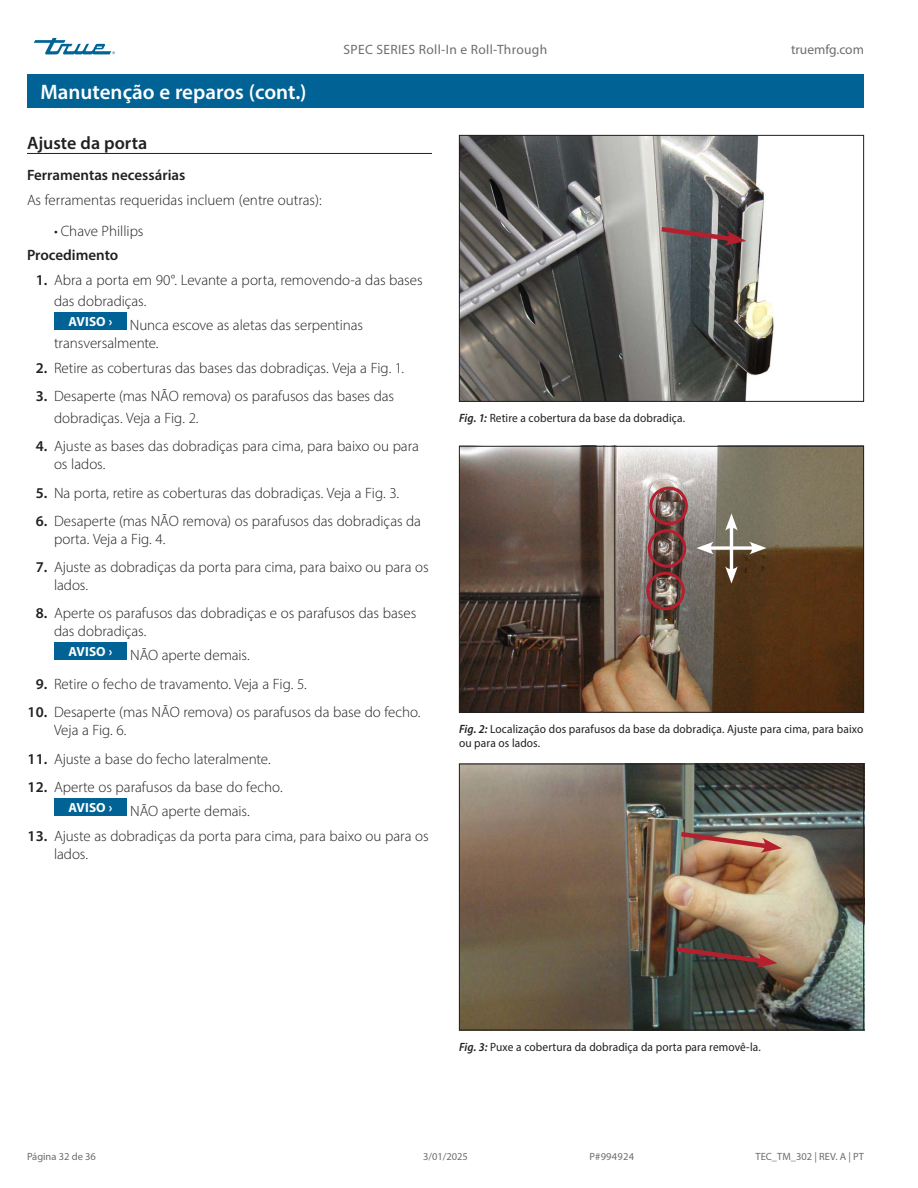
<style>
.page{position:relative;width:918px;height:1188px;background:#fff}
.page>*{position:absolute;margin:0;border:0;box-sizing:border-box;transform-origin:0 0}
.Title_bar_Page_header{font:600 21px "Myriad Pro";color:#fff}
.Subhead_underscore_H1{font:600 18px "Myriad Pro";color:#231f20}
.Body_Text_light_Normal{font:300 15px/18px "Myriad Pro";color:#231f20}
.Subhead_NO_underscore_H2{font:600 15px "Myriad Pro";color:#231f20}
.t1{font:13.5px "Myriad Pro";letter-spacing:.025em;color:#6c6d70}
.t2{font:13.5px "Myriad Pro";color:#6c6d70}
.Table_text{font:700 13.2px "Myriad Pro";letter-spacing:.01em;color:#fff}
.Caption_FIG_Regular{font:12px/13.5px "Myriad Pro";letter-spacing:.01em;color:#231f20;scale:.95 1}
.t3{font:10.5px "Myriad Pro";color:#6c6d70}
.s1{font-weight:600}
.s2{font-weight:600;font-style:italic}
</style>
<div class="page">
<svg style="left:34px;top:38px;width:81px;height:16px"></svg>
<div style="left:54px;top:312px;width:73px;height:18px;background:#016395"></div>
<div style="left:54px;top:642px;width:73px;height:18px;background:#016395"></div>
<div style="left:54px;top:798px;width:73px;height:18px;background:#016395"></div>
<hr style="left:27px;top:153px;width:405px;height:1px;background:#231f20">
<div style="left:27px;top:74px;width:837px;height:34px;background:#016395"></div>
<img style="left:461px;top:137px;width:313px;height:263px">
<div style="left:459px;top:135px;width:405px;height:267px;border:1px solid #231f20"></div>
<img style="left:461px;top:448px;width:401px;height:263px">
<div style="left:459px;top:446px;width:405px;height:267px;border:1px solid #231f20"></div>
<img style="left:461px;top:766px;width:401px;height:262px">
<div style="left:459px;top:764px;width:405px;height:266px;border:1px solid #231f20"></div>
<svg style="left:676px;top:829px;width:106px;height:24px;background:#ae8573"></svg>
<svg style="left:672px;top:944px;width:105px;height:24px;background:#63473f"></svg>
<div style="left:649px;top:487px;width:39px;height:38px;border:3px solid #b61f2d;border-radius:50%"></div>
<div style="left:648px;top:529px;width:38px;height:39px;border:3px solid #b61f2d;border-radius:50%"></div>
<div style="left:646px;top:572px;width:39px;height:38px;border:3px solid #b61f2d;border-radius:50%"></div>
<hr style="left:730px;top:524px;width:3px;height:49px;background:#fff">
<svg style="left:725px;top:513px;width:13px;height:18px"></svg>
<svg style="left:725px;top:566px;width:13px;height:18px"></svg>
<svg style="left:714px;top:546px;width:35px;height:4px"></svg>
<svg style="left:749px;top:542px;width:18px;height:12px"></svg>
<svg style="left:696px;top:542px;width:18px;height:12px"></svg>
<svg style="left:657px;top:224px;width:89px;height:22px;background:#74585c"></svg>
<p class="Title_bar_Page_header" style="left:40px;top:79px;width:268px">Manutenção e reparos (cont.)</p>
<p class="Subhead_underscore_H1" style="left:27px;top:131px;width:122px">Ajuste da porta</p>
<p class="t1" style="left:344px;top:42px;width:205px">SPEC SERIES Roll-In e Roll-Through</p>
<p class="t2" style="left:791px;top:42px;width:74px">truemfg.com</p>
<p class="Subhead_NO_underscore_H2" style="left:27px;top:165px;width:160px">Ferramentas necessárias</p>
<p class="Body_Text_light_Normal" style="left:27px;top:191px;width:296px">As ferramentas requeridas incluem (entre outras):</p>
<p class="Body_Text_light_Normal" style="left:54px;top:222px;width:91px">• Chave Phillips</p>
<p class="Subhead_NO_underscore_H2" style="left:27px;top:246px;width:93px">Procedimento</p>
<p class="Body_Text_light_Normal" style="left:54px;top:269px;width:370px;line-height:21px;text-indent:-18px"><span class="s1">1.</span> Abra a porta em 90°. Levante a porta, removendo-a das bases das dobradiças.</p>
<p class="Table_text" style="left:68px;top:313px;width:45px">AVISO ›</p>
<p class="Body_Text_light_Normal" style="left:54px;top:316px;width:311px;text-indent:76px">Nunca escove as aletas das serpentinas transversalmente.</p>
<p class="Body_Text_light_Normal" style="left:36px;top:359px;width:370px"><span class="s1">2.</span> Retire as coberturas das bases das dobradiças. Veja a Fig. 1.</p>
<p class="Body_Text_light_Normal" style="left:54px;top:386px;width:342px;line-height:21.6px;text-indent:-18px"><span class="s1">3.</span> Desaperte (mas NÃO remova) os parafusos das bases das dobradiças. Veja a Fig. 2.</p>
<p class="Body_Text_light_Normal" style="left:54px;top:437px;width:367px;text-indent:-18px"><span class="s1">4.</span> Ajuste as bases das dobradiças para cima, para baixo ou para os lados.</p>
<p class="Body_Text_light_Normal" style="left:36px;top:483px;width:365px"><span class="s1">5.</span> Na porta, retire as coberturas das dobradiças. Veja a Fig. 3.</p>
<p class="Body_Text_light_Normal" style="left:54px;top:512px;width:369px;text-indent:-18px"><span class="s1">6.</span> Desaperte (mas NÃO remova) os parafusos das dobradiças da porta. Veja a Fig. 4.</p>
<p class="Body_Text_light_Normal" style="left:54px;top:558px;width:376px;text-indent:-18px"><span class="s1">7.</span> Ajuste as dobradiças da porta para cima, para baixo ou para os lados.</p>
<p class="Body_Text_light_Normal" style="left:54px;top:604px;width:364px;text-indent:-18px"><span class="s1">8.</span> Aperte os parafusos das dobradiças e os parafusos das bases das dobradiças.</p>
<p class="Table_text" style="left:68px;top:643px;width:45px">AVISO ›</p>
<p class="Body_Text_light_Normal" style="left:130px;top:646px;width:121px">NÃO aperte demais.</p>
<p class="Body_Text_light_Normal" style="left:36px;top:675px;width:273px"><span class="s1">9.</span> Retire o fecho de travamento. Veja a Fig. 5.</p>
<p class="Body_Text_light_Normal" style="left:54px;top:703px;width:368px;text-indent:-26px"><span class="s1">10.</span> Desaperte (mas NÃO remova) os parafusos da base do fecho.<br>Veja a Fig. 6.</p>
<p class="Body_Text_light_Normal" style="left:28px;top:750px;width:245px"><span class="s1">11.</span> Ajuste a base do fecho lateralmente.</p>
<p class="Body_Text_light_Normal" style="left:28px;top:778px;width:256px"><span class="s1">12.</span> Aperte os parafusos da base do fecho.</p>
<p class="Table_text" style="left:68px;top:799px;width:45px">AVISO ›</p>
<p class="Body_Text_light_Normal" style="left:130px;top:802px;width:121px">NÃO aperte demais.</p>
<p class="Body_Text_light_Normal" style="left:54px;top:827px;width:376px;text-indent:-26px"><span class="s1">13.</span> Ajuste as dobradiças da porta para cima, para baixo ou para os lados.</p>
<p class="Caption_FIG_Regular" style="left:459px;top:411px;width:239px"><span class="s2">Fig. 1:</span> Retire a cobertura da base da dobradiça.</p>
<p class="Caption_FIG_Regular" style="left:459px;top:722px;width:427px"><span class="s2">Fig. 2:</span> Localização dos parafusos da base da dobradiça. Ajuste para cima, para baixo ou para os lados.</p>
<p class="Caption_FIG_Regular" style="left:459px;top:1040px;width:319px"><span class="s2">Fig. 3:</span> Puxe a cobertura da dobradiça da porta para removê-la.</p>
<p class="t3" style="left:27px;top:1150px;width:70px">Página 32 de 36</p>
<p class="t3" style="left:423px;top:1150px;width:46px">3/01/2025</p>
<p class="t3" style="left:589px;top:1150px;width:46px">P#994924</p>
<p class="t3" style="left:755px;top:1150px;width:110px">TEC_TM_302 | REV. A | PT</p>
</div>
